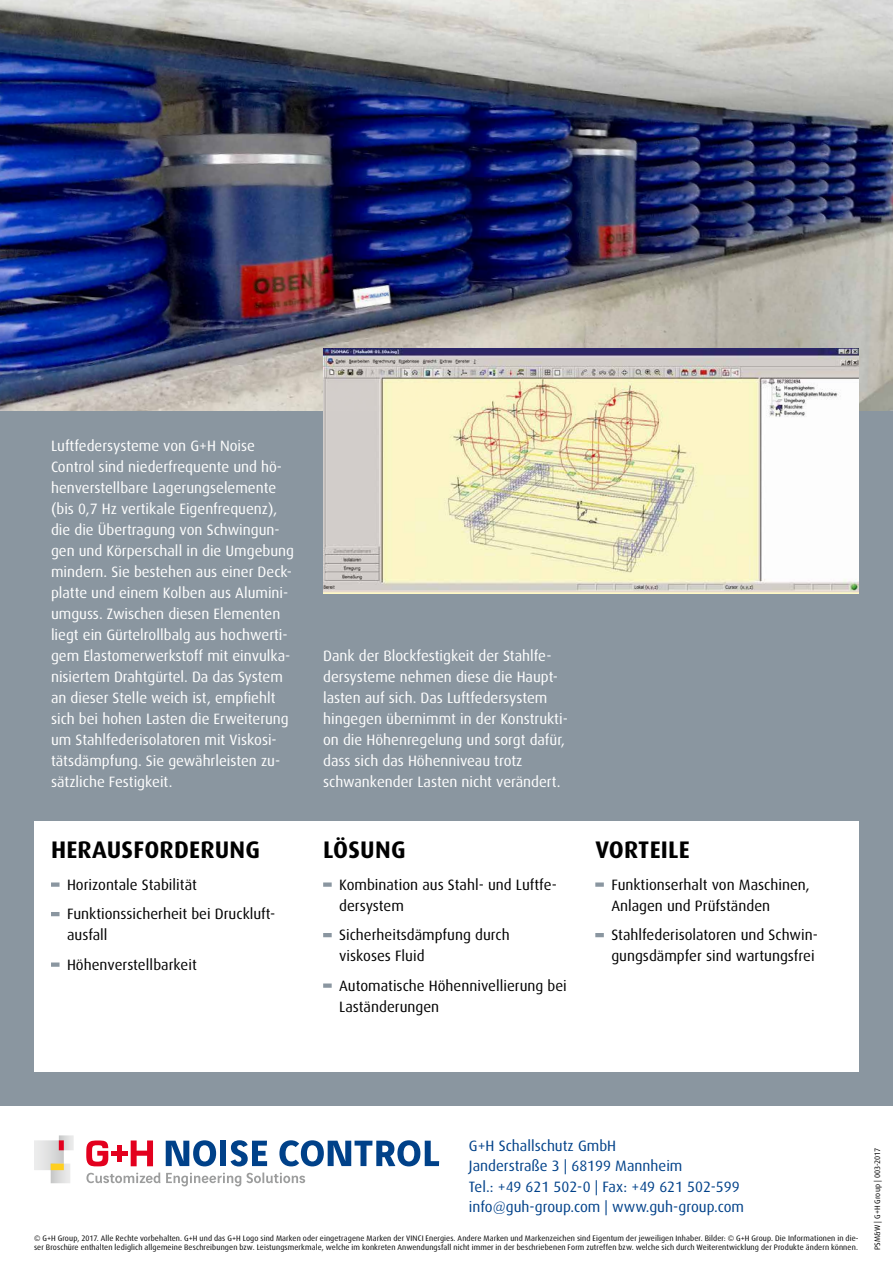
<style>
.page{position:relative;width:893px;height:1263px;background:#fff}
.page>*{position:absolute;margin:0;border:0;box-sizing:border-box;transform-origin:0 0}
.t1{font:700 24px "Dax";letter-spacing:.01em;color:#000}
.t2{font:15px/21px "Dax";color:#fff}
.t3{font:15px/21px "Dax";color:#000}
.t4{font:15px/20.2px "Dax";color:#004189}
.t5{font:7.95px/9px "Dax";letter-spacing:.015em;color:#000}
</style>
<div class="page">
<div style="left:0;top:0;width:893px;height:1106px;background:#8a96a0"></div>
<img style="left:0;top:0;width:893px;height:410px">
<img style="left:323px;top:349px;width:536px;height:244px">
<div style="left:34px;top:821px;width:825px;height:250px;background:#fff"></div>
<div style="left:51px;top:882px;width:9px;height:5px;background:#8a96a0"></div>
<svg style="left:51px;top:912px;width:9px;height:4px"></svg>
<div style="left:51px;top:962px;width:9px;height:5px;background:#8a96a0"></div>
<div style="left:323px;top:882px;width:9px;height:5px;background:#8a96a0"></div>
<svg style="left:323px;top:933px;width:9px;height:4px"></svg>
<div style="left:323px;top:983px;width:9px;height:5px;background:#8a96a0"></div>
<div style="left:595px;top:882px;width:9px;height:5px;background:#8a96a0"></div>
<svg style="left:595px;top:933px;width:9px;height:4px"></svg>
<svg style="left:131px;top:1140px;width:22px;height:26px"></svg>
<div style="left:117px;top:1145px;width:5px;height:17px;background:#e3001e"></div>
<div style="left:111px;top:1151px;width:17px;height:5px;background:#e3001e"></div>
<svg style="left:86px;top:1140px;width:22px;height:26px"></svg>
<svg style="left:34px;top:1135px;width:40px;height:48px"></svg>
<div style="left:51px;top:1163px;width:13px;height:7px;background:#ffcf1f"></div>
<svg style="left:86px;top:1172px;width:74px;height:11px"></svg>
<svg style="left:166px;top:1172px;width:139px;height:14px"></svg>
<svg style="left:166px;top:1140px;width:50px;height:26px"></svg>
<div style="left:220px;top:1141px;width:6px;height:25px;background:#004189"></div>
<svg style="left:231px;top:1140px;width:36px;height:26px"></svg>
<svg style="left:279px;top:1140px;width:160px;height:26px"></svg>
<p class="t2" style="left:51px;top:435px;width:245px">Luftfedersysteme von G+H Noise Control sind niederfrequente und hö&shy;henverstellbare Lagerungselemente (bis 0,7 Hz vertikale Eigenfrequenz), die die Übertragung von Schwingun&shy;gen und Körperschall in die Umgebung mindern. Sie bestehen aus einer Deck&shy;platte und einem Kolben aus Alumini&shy;umguss. Zwischen diesen Elementen liegt ein Gürtelrollbalg aus hochwerti&shy;gem Elastomerwerkstoff mit einvulka&shy;nisiertem Drahtgürtel. Da das System an dieser Stelle weich ist, empfiehlt sich bei hohen Lasten die Erweiterung um Stahlfederisolatoren mit Viskosi&shy;tätsdämpfung. Sie gewährleisten zu&shy;sätzliche Festigkeit.</p>
<p class="t2" style="left:323px;top:645px;width:246px">Dank der Blockfestigkeit der Stahlfe&shy;dersysteme nehmen diese die Haupt&shy;lasten auf sich. Das Luftfedersystem hingegen übernimmt in der Konstrukti&shy;on die Höhenregelung und sorgt dafür, dass sich das Höhenniveau trotz schwankender Lasten nicht verändert.</p>
<h1 class="t1" style="left:51px;top:836px;width:211px">HERAUSFORDERUNG</h1>
<h1 class="t1" style="left:323px;top:836px;width:84px">LÖSUNG</h1>
<h1 class="t1" style="left:595px;top:836px;width:96px">VORTEILE</h1>
<p class="t3" style="left:67px;top:870px;width:210px;line-height:29.5px">Horizontale Stabilität<br>Funktionssicherheit bei Druckluft-</p>
<p class="t3" style="left:67px;top:920px;width:131px;line-height:29.5px">ausfall<br>Höhenverstellbarkeit</p>
<p class="t3" style="left:339px;top:874px;width:219px">Kombination aus Stahl- und Luftfe&shy;dersystem</p>
<p class="t3" style="left:339px;top:925px;width:172px">Sicherheitsdämpfung durch viskoses Fluid</p>
<p class="t3" style="left:339px;top:975px;width:229px">Automatische Höhennivellierung bei<br>Laständerungen</p>
<p class="t3" style="left:611px;top:874px;width:200px">Funktionserhalt von Maschinen,<br>Anlagen und Prüfständen</p>
<p class="t3" style="left:611px;top:925px;width:208px">Stahlfederisolatoren und Schwin&shy;gungsdämpfer sind wartungsfrei</p>
<p class="t4" style="left:469px;top:1136px;width:277px">G+H Schallschutz GmbH<br>Janderstraße 3 | 68199 Mannheim<br>Tel.: +49 621 502-0 | Fax: +49 621 502-599 info@guh-group.com | www.guh-group.com</p>
<p class="t5" style="left:34px;top:1234px;width:826px">© G+H Group, 2017. Alle Rechte vorbehalten. G+H und das G+H Logo sind Marken oder eingetragene Marken der VINCI Energies. Andere Marken und Markenzeichen sind Eigentum der jeweiligen Inhaber. Bilder: © G+H Group. Die Informationen in die&shy;ser Broschüre enthalten lediglich allgemeine Beschreibungen bzw. Leistungsmerkmale, welche im konkreten Anwendungsfall nicht immer in der beschriebenen Form zutreffen bzw. welche sich durch Weiterentwicklung der Produkte ändern können.</p>
<p class="t5" style="left:873px;top:1250px;width:104px;rotate:-90deg">PSM&amp;W | G+H Group | 003-2017</p>
</div>
